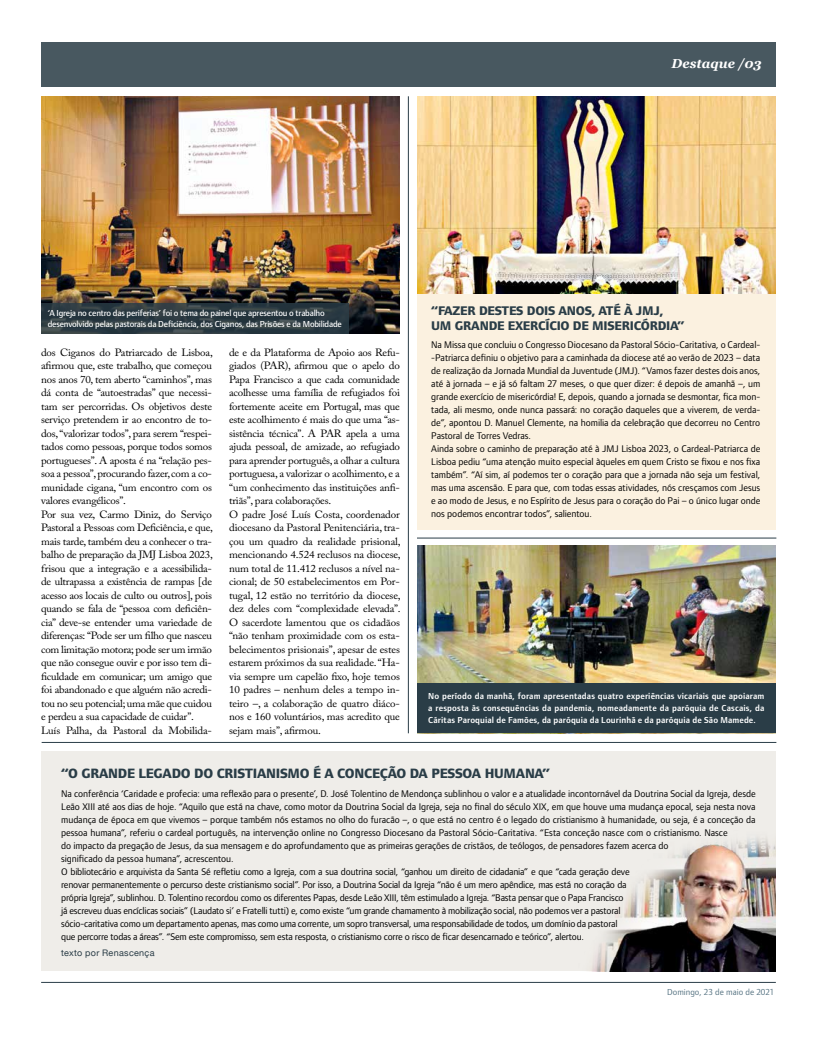
<style>
.page{position:relative;width:817px;height:1049px;background:#fff}
.page>*{position:absolute;margin:0;border:0;box-sizing:border-box;transform-origin:0 0}
.t1{font:800 14px "Foundry Form Sans";letter-spacing:-.02em;color:#2a3d47}
.t2{font:800 13px/15px "Foundry Form Sans";letter-spacing:-.02em;color:#2a3d47}
.t3{font:italic 700 13px "Georgia";color:#fff}
.t4{font:10.5px/13.5px "Adobe Caslon Pro";letter-spacing:-.02em;color:#000;scale:1.05 1}
.t5{font:10px/13px "Foundry Form Sans";letter-spacing:-.01em;color:#000}
.t6{font:600 9px/12px "Foundry Form Sans";letter-spacing:.01em;color:#fff;text-align:justify}
.t7{font:500 9px/11px "Foundry Form Sans";letter-spacing:-.02em;color:#fff}
.t8{font:9px "Foundry Form Sans";color:#577483}
.t9{font:9px "Helvetica Neue";letter-spacing:.035em;color:#2a3d47}
</style>
<div class="page">
<hr style="left:41px;top:982px;width:734px;height:1px;background:#2a3d47">
<div style="left:41px;top:43px;width:734px;height:44px;background:#485860"></div>
<img style="left:41px;top:96px;width:359px;height:238px">
<hr style="left:408px;top:96px;width:1px;height:637px;background:#2a3d47">
<div style="left:417px;top:96px;width:358px;height:434px;background:#fbf1e0"></div>
<img style="left:417px;top:96px;width:358px;height:197px">
<div style="left:41px;top:751px;width:734px;height:220px;background:#efede9"></div>
<img style="left:591px;top:838px;width:184px;height:133px">
<hr style="left:42px;top:742px;width:734px;height:1px;background:#2a3d47">
<hr style="left:417px;top:538px;width:359px;height:1px;background:#2a3d47">
<img style="left:417px;top:546px;width:358px;height:138px">
<div style="left:417px;top:684px;width:358px;height:49px;background:#2a3d47"></div>
<svg style="left:41px;top:303px;width:308px;height:31px;background:#2c3b42"></svg>
<h2 class="t3" style="left:671px;top:54px;width:92px">Destaque /03</h2>
<p class="t7" style="left:48px;top:307px;width:295px">‘A Igreja no centro das periferias’ foi o tema do painel que apresentou o trabalho desenvolvido pelas pastorais da Deficiência, dos Ciganos, das Prisões e da Mobilidade</p>
<p class="t4" style="left:41px;top:345px;width:165px">dos Ciganos do Patriarcado de Lisboa, afirmou que, este trabalho, que começou nos anos 70, tem aberto “caminhos”, mas dá conta de “autoestradas” que necessi&shy;tam ser percorridas. Os objetivos deste serviço pretendem ir ao encontro de to&shy;dos, “valorizar todos”, para serem “respei&shy;tados como pessoas, porque todos somos portugueses”. A aposta é na “relação pes&shy;soa a pessoa”, procurando fazer, com a co&shy;munidade cigana, “um encontro com os valores evangélicos”.<br>Por sua vez, Carmo Diniz, do Serviço Pastoral a Pessoas com Deficiência, e que, mais tarde, também deu a conhecer o tra&shy;balho de preparação da JMJ Lisboa 2023, frisou que a integração e a acessibilida&shy;de ultrapassa a existência de rampas [de acesso aos locais de culto ou outros], pois quando se fala de “pessoa com deficiên&shy;cia” deve-se entender uma variedade de diferenças: “Pode ser um filho que nasceu com limitação motora; pode ser um irmão que não consegue ouvir e por isso tem di&shy;ficuldade em comunicar; um amigo que foi abandonado e que alguém não acredi&shy;tou no seu potencial; uma mãe que cuidou e perdeu a sua capacidade de cuidar”.<br>Luís Palha, da Pastoral da Mobilida-</p>
<p class="t4" style="left:229px;top:345px;width:165px">de e da Plataforma de Apoio aos Refu&shy;giados (PAR), afirmou que o apelo do Papa Francisco a que cada comunidade acolhesse uma família de refugiados foi fortemente aceite em Portugal, mas que este acolhimento é mais do que uma “as&shy;sistência técnica”. A PAR apela a uma ajuda pessoal, de amizade, ao refugiado para aprender português, a olhar a cultura portuguesa, a valorizar o acolhimento, e a “um conhecimento das instituições anfi&shy;triãs”, para colaborações.<br>O padre José Luís Costa, coordenador diocesano da Pastoral Penitenciária, tra&shy;çou um quadro da realidade prisional, mencionando 4.524 reclusos na diocese, num total de 11.412 reclusos a nível na&shy;cional; de 50 estabelecimentos em Por&shy;tugal, 12 estão no território da diocese, dez deles com “complexidade elevada”.<br>O sacerdote lamentou que os cidadãos “não tenham proximidade com os esta&shy;belecimentos prisionais”, apesar de estes estarem próximos da sua realidade. “Ha&shy;via sempre um capelão fixo, hoje temos 10 padres – nenhum deles a tempo in&shy;teiro –, a colaboração de quatro diáco&shy;nos e 160 voluntários, mas acredito que sejam mais”, afirmou.</p>
<h2 class="t2" style="left:431px;top:303px;width:255px">“FAZER DESTES DOIS ANOS, ATÉ À JMJ,<br>UM GRANDE EXERCÍCIO DE MISERICÓRDIA”</h2>
<p class="t5" style="left:431px;top:338px;width:330px">Na Missa que concluiu o Congresso Diocesano da Pastoral Sócio-Caritativa, o Cardeal--Patriarca definiu o objetivo para a caminhada da diocese até ao verão de 2023 – data de realização da Jornada Mundial da Juventude (JMJ). “Vamos fazer destes dois anos, até à jornada – e já só faltam 27 meses, o que quer dizer: é depois de amanhã –, um grande exercício de misericórdia! E, depois, quando a jornada se desmontar, fica mon&shy;tada, ali mesmo, onde nunca passará: no coração daqueles que a viverem, de verda&shy;de”, apontou D. Manuel Clemente, na homilia da celebração que decorreu no Centro Pastoral de Torres Vedras.<br>Ainda sobre o caminho de preparação até à JMJ Lisboa 2023, o Cardeal-Patriarca de Lisboa pediu “uma atenção muito especial àqueles em quem Cristo se fixou e nos fixa também”. “Aí sim, aí podemos ter o coração para que a jornada não seja um festival, mas uma ascensão. E para que, com todas essas atividades, nós cresçamos com Jesus e ao modo de Jesus, e no Espírito de Jesus para o coração do Pai – o único lugar onde nos podemos encontrar todos”, salientou.</p>
<p class="t6" style="left:428px;top:690px;width:337px">No período da manhã, foram apresentadas quatro experiências vicariais que apoiaram a resposta às consequências da pandemia, nomeadamente da paróquia de Cascais, da Cáritas Paroquial de Famões, da paróquia da Lourinhã e da paróquia de São Mamede.</p>
<h1 class="t1" style="left:61px;top:766px;width:490px">“O GRANDE LEGADO DO CRISTIANISMO É A CONCEÇÃO DA PESSOA HUMANA”</h1>
<p class="t5" style="left:61px;top:787px;width:695px">Na conferência ‘Caridade e profecia: uma reflexão para o presente’, D. José Tolentino de Mendonça sublinhou o valor e a atualidade incontornável da Doutrina Social da Igreja, desde Leão XIII até aos dias de hoje. “Aquilo que está na chave, como motor da Doutrina Social da Igreja, seja no final do século XIX, em que houve uma mudança epocal, seja nesta nova mudança de época em que vivemos – porque também nós estamos no olho do furacão –, o que está no centro é o legado do cristianismo à humanidade, ou seja, é a conceção da pessoa humana”, referiu o cardeal português, na intervenção online no Congresso Diocesano da Pastoral Sócio-Caritativa. “Esta conceção nasce com o cristianismo. Nasce<br>do impacto da pregação de Jesus, da sua mensagem e do aprofundamento que as primeiras gerações de cristãos, de teólogos, de pensadores fazem acerca do<br>significado da pessoa humana”, acrescentou.<br>O bibliotecário e arquivista da Santa Sé refletiu como a Igreja, com a sua doutrina social, “ganhou um direito de cidadania” e que “cada geração deve<br>renovar permanentemente o percurso deste cristianismo social”. Por isso, a Doutrina Social da Igreja “não é um mero apêndice, mas está no coração da<br>própria Igreja”, sublinhou. D. Tolentino recordou como os diferentes Papas, desde Leão XIII, têm estimulado a Igreja. “Basta pensar que o Papa Francisco<br>já escreveu duas encíclicas sociais” (Laudato si’ e Fratelli tutti) e, como existe “um grande chamamento à mobilização social, não podemos ver a pastoral<br>sócio-caritativa como um departamento apenas, mas como uma corrente, um sopro transversal, uma responsabilidade de todos, um domínio da pastoral<br>que percorre todas a áreas”. “Sem este compromisso, sem esta resposta, o cristianismo corre o risco de ficar desencarnado e teórico”, alertou.</p>
<p class="t9" style="left:61px;top:946px;width:95px">texto por Renascença</p>
<p class="t8" style="left:667px;top:987px;width:109px">Domingo, 23 de maio de 2021</p>
</div>
